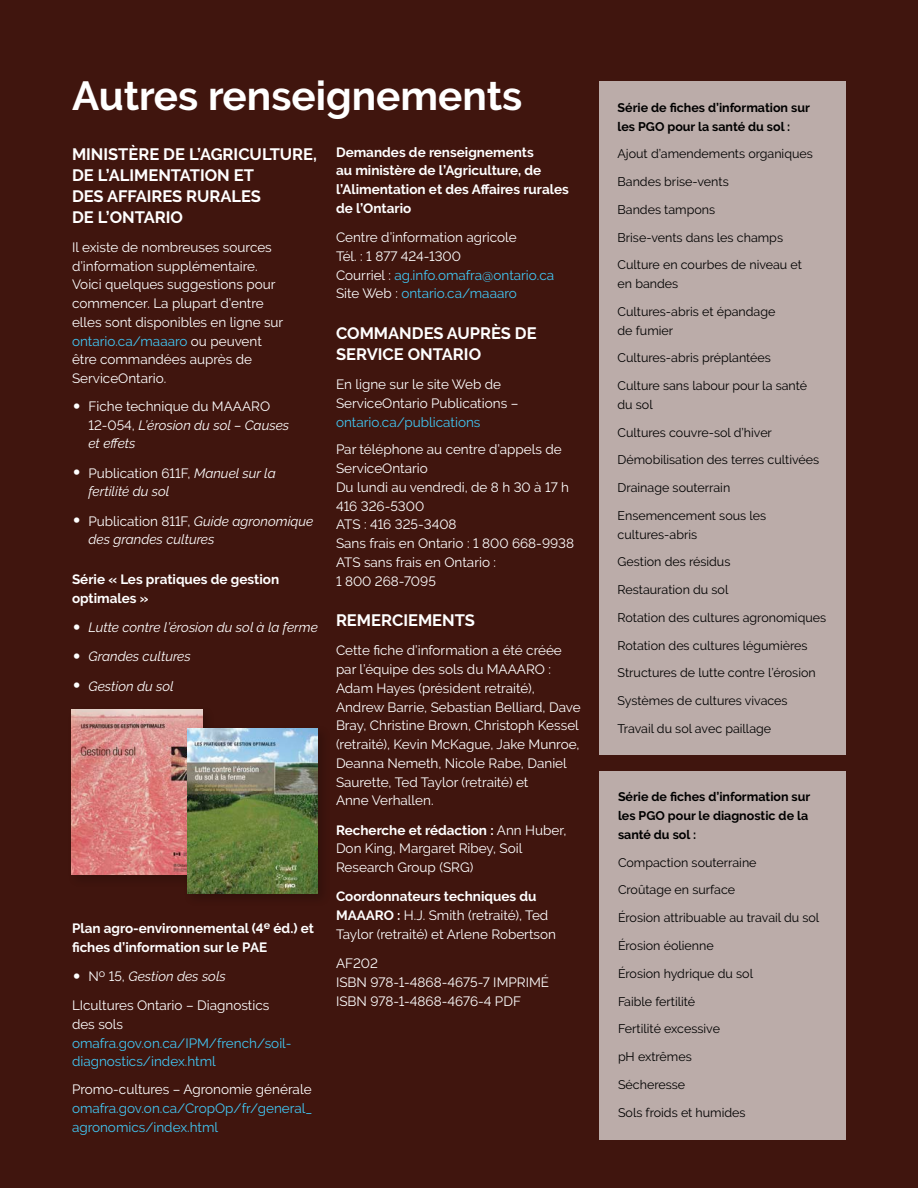
<style>
.page{position:relative;width:918px;height:1188px;background:#40150e}
.page>*{position:absolute;margin:0;border:0;box-sizing:border-box;transform-origin:0 0}
.F-H1{font:700 40.5px "Raleway";color:#fff}
.t1{font:700 16.5px/21px "Raleway";color:#fff}
.F-Body{font:13.5px/18.8px "Raleway";color:#fff}
.F-H3{font:700 13.5px/18.8px "Raleway";color:#fff}
.F-Body-2{font:13.5px/18.8px "Raleway";color:#41c7f4}
.t2{font:italic 13.5px/18.8px "Raleway";color:#fff}
.F-Body-3{font:12.45px/18.8px "Raleway";color:#000}
.t3{font:700 12.45px/18.8px "Raleway";color:#000}
.s1{color:#41c7f4}
.s2{font-weight:700;font-size:25.5px}
.s3{font-style:italic}
.s4{font-weight:700;font-style:normal;font-size:25.5px}
.s5{font-style:normal}
.s6{font-weight:700}
.s7{color:#fff}
</style>
<div class="page">
<div style="left:600px;top:81px;width:246px;height:673px;background:#bbaca9"></div>
<div style="left:600px;top:771px;width:246px;height:368px;background:#bbaca9"></div>
<div style="left:68px;top:706px;width:148px;height:182px;background:#000;opacity:.2"></div>
<img style="left:72px;top:710px;width:130px;height:165px">
<div style="left:183px;top:724px;width:148px;height:183px;background:#000;opacity:.2"></div>
<img style="left:187px;top:728px;width:131px;height:165px">
<h1 class="F-H1" style="left:72px;top:73px;width:452px">Autres renseignements</h1>
<h2 class="t1" style="left:72px;top:143px;width:247px">MINISTÈRE DE L’AGRICULTURE,<br>DE L’ALIMENTATION ET<br>DES AFFAIRES RURALES<br>DE L’ONTARIO</h2>
<p class="F-Body" style="left:72px;top:238px;width:213px">Il existe de nombreuses sources d’information supplémentaire.<br>Voici quelques suggestions pour commencer. La plupart d’entre elles sont disponibles en ligne sur <span class="s1">ontario.ca/maaaro</span> ou peuvent être commandées auprès de<br>ServiceOntario.</p>
<p class="F-Body" style="left:88px;top:397px;width:202px;text-indent:-16px"><span class="s2">•</span> Fiche technique du MAAARO<br>12-054, <span class="s3">L’érosion du sol – Causes et effets</span></p>
<p class="t2" style="left:88px;top:463px;width:189px;text-indent:-16px"><span class="s4">•</span> <span class="s5">Publication 611F,</span> Manuel sur la fertilité du sol</p>
<p class="t2" style="left:88px;top:511px;width:226px;text-indent:-16px"><span class="s4">•</span> <span class="s5">Publication 811F,</span> Guide agronomique des grandes cultures</p>
<h3 class="F-H3" style="left:72px;top:570px;width:209px">Série « Les pratiques de gestion optimales »</h3>
<p class="t2" style="left:72px;top:618px;width:247px"><span class="s4">•</span> Lutte contre l’érosion du sol à la ferme</p>
<p class="t2" style="left:72px;top:647px;width:120px"><span class="s4">•</span> Grandes cultures</p>
<p class="t2" style="left:72px;top:676px;width:103px"><span class="s4">•</span> Gestion du sol</p>
<h3 class="F-H3" style="left:336px;top:143px;width:234px">Demandes de renseignements<br>au ministère de l’Agriculture, de l’Alimentation et des Affaires rurales de l’Ontario</h3>
<p class="F-Body" style="left:336px;top:228px;width:220px">Centre d’information agricole<br>Tél. : 1 877 424-1300<br>Courriel : <span class="s1">ag.info.omafra@ontario.ca<br></span>Site Web : <span class="s1">ontario.ca/maaaro</span></p>
<h2 class="t1" style="left:336px;top:323px;width:202px">COMMANDES AUPRÈS DE<br>SERVICE ONTARIO</h2>
<p class="F-Body" style="left:336px;top:375px;width:184px">En ligne sur le site Web de<br>ServiceOntario Publications – <span class="s1">ontario.ca/publications</span></p>
<p class="F-Body" style="left:336px;top:440px;width:240px">Par téléphone au centre d’appels de<br>ServiceOntario<br>Du lundi au vendredi, de 8 h 30 à 17 h<br>416 326-5300<br>ATS : 416 325-3408<br>Sans frais en Ontario : 1 800 668-9938<br>ATS sans frais en Ontario :<br>1 800 268-7095</p>
<h2 class="t1" style="left:336px;top:610px;width:141px">REMERCIEMENTS</h2>
<p class="F-Body" style="left:336px;top:641px;width:246px">Cette fiche d’information a été créée par l’équipe des sols du MAAARO :<br>Adam Hayes (président retraité), Andrew Barrie, Sebastian Belliard, Dave Bray, Christine Brown, Christoph Kessel (retraité), Kevin McKague, Jake Munroe, Deanna Nemeth, Nicole Rabe, Daniel Saurette, Ted Taylor (retraité) et<br>Anne Verhallen.</p>
<p class="F-Body" style="left:336px;top:821px;width:232px"><span class="s6">Recherche et rédaction :</span> Ann Huber,<br>Don King, Margaret Ribey, Soil<br>Research Group (SRG)</p>
<p class="F-Body" style="left:336px;top:887px;width:222px"><span class="s6">Coordonnateurs techniques du<br>MAAARO :</span> H.J. Smith (retraité), Ted<br>Taylor (retraité) et Arlene Robertson</p>
<p class="F-Body" style="left:336px;top:954px;width:215px">AF202<br>ISBN 978-1-4868-4675-7 IMPRIMÉ</p>
<p class="F-Body" style="left:336px;top:992px;width:186px">ISBN 978-1-4868-4676-4 PDF</p>
<h3 class="F-H3" style="left:72px;top:919px;width:244px">Plan agro-environnemental (4<sup>e</sup> éd.) et fiches d’information sur le PAE</h3>
<p class="t2" style="left:72px;top:967px;width:155px"><span class="s4">•</span> <span class="s5">N</span><sup>o</sup> <span class="s5">15,</span> Gestion des sols</p>
<p class="F-Body-2" style="left:72px;top:996px;width:221px"><span class="s7">LIcultures Ontario – Diagnostics des sols </span>omafra.gov.on.ca/IPM/french/soil&shy;diagnostics/index.html</p>
<p class="F-Body-2" style="left:72px;top:1080px;width:242px;text-align:justify"><span class="s7">Promo-cultures – Agronomie générale </span>omafra.gov.on.ca/CropOp/fr/general_ agronomics/index.html</p>
<h3 class="t3" style="left:618px;top:98px;width:194px">Série de fiches d’information sur les PGO pour la santé du sol :</h3>
<p class="F-Body-3" style="left:618px;top:145px;width:197px">Ajout d’amendements organiques</p>
<p class="F-Body-3" style="left:618px;top:172px;width:113px">Bandes brise-vents</p>
<p class="F-Body-3" style="left:618px;top:200px;width:99px">Bandes tampons</p>
<p class="F-Body-3" style="left:618px;top:228px;width:167px">Brise-vents dans les champs</p>
<p class="F-Body-3" style="left:618px;top:256px;width:186px">Culture en courbes de niveau et en bandes</p>
<p class="F-Body-3" style="left:618px;top:302px;width:159px">Cultures-abris et épandage de fumier</p>
<p class="F-Body-3" style="left:618px;top:349px;width:155px">Cultures-abris préplantées</p>
<p class="F-Body-3" style="left:618px;top:376px;width:191px">Culture sans labour pour la santé du sol</p>
<p class="F-Body-3" style="left:618px;top:423px;width:156px">Cultures couvre-sol d’hiver</p>
<p class="F-Body-3" style="left:618px;top:451px;width:203px">Démobilisation des terres cultivées</p>
<p class="F-Body-3" style="left:618px;top:478px;width:114px">Drainage souterrain</p>
<p class="F-Body-3" style="left:618px;top:506px;width:150px">Ensemencement sous les cultures-abris</p>
<p class="F-Body-3" style="left:618px;top:553px;width:114px">Gestion des résidus</p>
<p class="F-Body-3" style="left:618px;top:580px;width:112px">Restauration du sol</p>
<p class="F-Body-3" style="left:618px;top:608px;width:210px">Rotation des cultures agronomiques</p>
<p class="F-Body-3" style="left:618px;top:636px;width:192px">Rotation des cultures légumières</p>
<p class="F-Body-3" style="left:618px;top:664px;width:200px">Structures de lutte contre l’érosion</p>
<p class="F-Body-3" style="left:618px;top:691px;width:172px">Systèmes de cultures vivaces</p>
<p class="F-Body-3" style="left:618px;top:719px;width:155px">Travail du sol avec paillage</p>
<h3 class="t3" style="left:618px;top:788px;width:194px">Série de fiches d’information sur les PGO pour le diagnostic de la santé du sol :</h3>
<p class="F-Body-3" style="left:618px;top:853px;width:140px">Compaction souterraine</p>
<p class="F-Body-3" style="left:618px;top:881px;width:119px">Croûtage en surface</p>
<p class="F-Body-3" style="left:618px;top:908px;width:203px">Érosion attribuable au travail du sol</p>
<p class="F-Body-3" style="left:618px;top:936px;width:97px">Érosion éolienne</p>
<p class="F-Body-3" style="left:618px;top:964px;width:137px">Érosion hydrique du sol</p>
<p class="F-Body-3" style="left:618px;top:992px;width:79px">Faible fertilité</p>
<p class="F-Body-3" style="left:618px;top:1019px;width:104px">Fertilité excessive</p>
<p class="F-Body-3" style="left:618px;top:1047px;width:75px">pH extrêmes</p>
<p class="F-Body-3" style="left:618px;top:1075px;width:69px">Sécheresse</p>
<p class="F-Body-3" style="left:618px;top:1103px;width:129px">Sols froids et humides</p>
</div>
